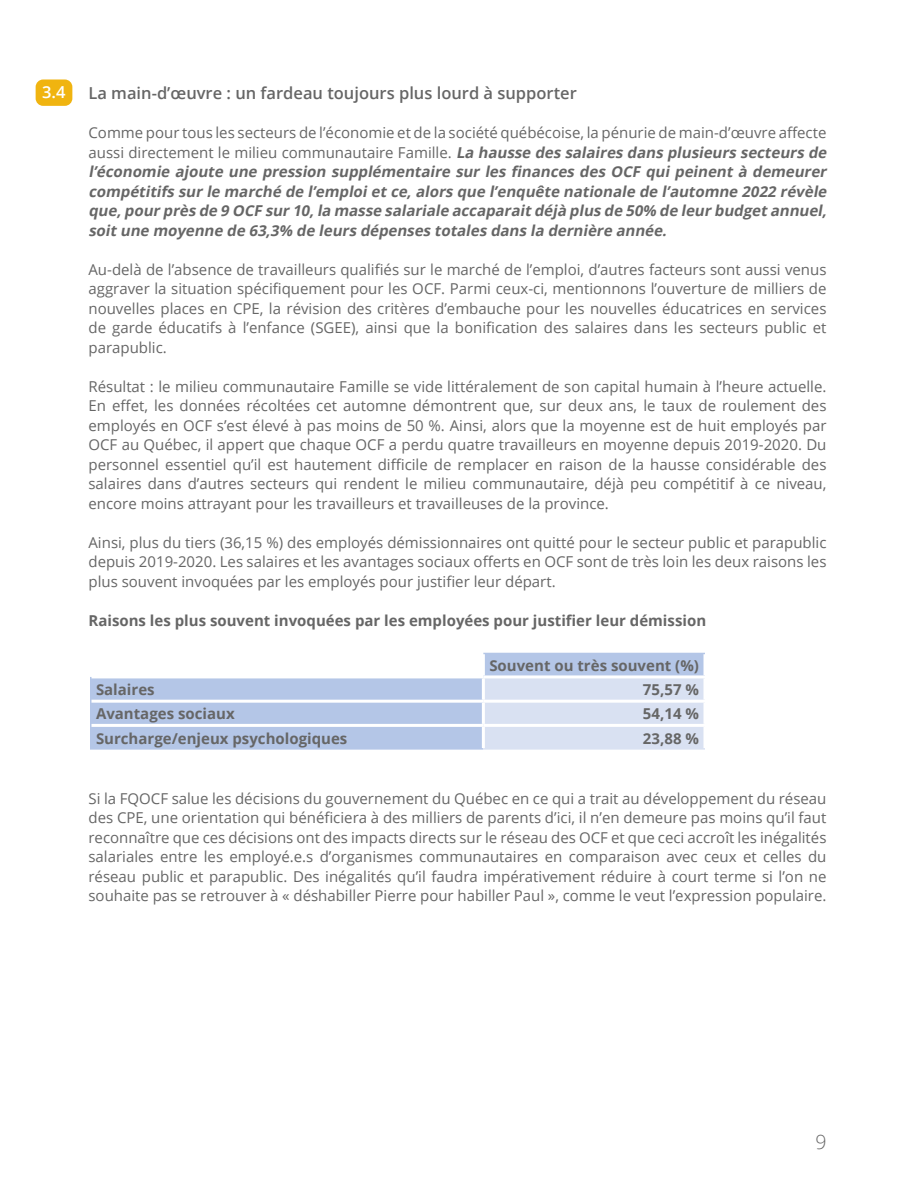
<style>
.page{position:relative;width:918px;height:1188px;background:#fff}
.page>*{position:absolute;margin:0;border:0;box-sizing:border-box;transform-origin:0 0}
.t1{font:300 19.5px "Open Sans";color:#666}
.Texte_normal_gris{font:600 16.5px "Open Sans";color:#666}
.t2{font:600 16.5px "Open Sans";color:#fff}
.Texte_normal_gris-2{font:15px/19.5px "Open Sans";color:#666;text-align:justify}
.Texte_normal_gris-3{font:italic 700 15px/19.5px "Open Sans";color:#666}
.Texte_normal_gris-4{font:700 15px "Open Sans";color:#666}
.s1{font-weight:400;font-style:normal}
</style>
<div class="page">
<svg style="left:90px;top:653px;width:615px;height:97px;fill:#b4c6e7"></svg>
<div style="left:483px;top:678px;width:222px;height:72px;background:#d9e1f2"></div>
<hr style="left:482px;top:654px;width:3px;height:21px;background:#fff">
<hr style="left:704px;top:654px;width:2px;height:21px;background:#fff">
<hr style="left:92px;top:675px;width:391px;height:3px;background:#fff">
<hr style="left:483px;top:675px;width:223px;height:3px;background:#fff">
<hr style="left:482px;top:678px;width:3px;height:22px;background:#fff">
<hr style="left:704px;top:678px;width:2px;height:22px;background:#fff">
<hr style="left:92px;top:700px;width:391px;height:3px;background:#fff">
<hr style="left:483px;top:700px;width:223px;height:3px;background:#fff">
<hr style="left:482px;top:703px;width:3px;height:21px;background:#fff">
<hr style="left:704px;top:703px;width:2px;height:21px;background:#fff">
<hr style="left:92px;top:724px;width:391px;height:3px;background:#fff">
<hr style="left:483px;top:724px;width:223px;height:3px;background:#fff">
<hr style="left:482px;top:727px;width:3px;height:21px;background:#fff">
<hr style="left:704px;top:727px;width:2px;height:21px;background:#fff">
<div style="left:36px;top:80px;width:36px;height:26px;background:#f0b410;border-radius:8px"></div>
<p class="t2" style="left:42px;top:81px;width:25px">3.4</p>
<p class="Texte_normal_gris" style="left:88px;top:82px;width:490px">La main-d’œuvre : un fardeau toujours plus lourd à supporter</p>
<p class="Texte_normal_gris-3" style="left:88px;top:123px;width:743px"><span class="s1">Comme pour tous les secteurs de l’économie et de la société québécoise, la pénurie de main-d’œuvre affecte aussi directement le milieu communautaire Famille.</span> La hausse des salaires dans plusieurs secteurs de l’économie ajoute une pression supplémentaire sur les finances des OCF qui peinent à demeurer compétitifs sur le marché de l’emploietce,alors que l’enquête nationale de l’automne 2022 révèle que,pour près de 9 OCF sur 10,la masse salariale accaparaitdéjà plus de 50% de leur budgetannuel, soitune moyenne de 63,3% de leurs dépenses totales dans la dernière année.</p>
<p class="Texte_normal_gris-2" style="left:88px;top:259px;width:740px">Au-delà de l’absence de travailleurs qualifiés sur le marché de l’emploi, d’autres facteurs sont aussi venus aggraver la situation spécifiquement pour les OCF. Parmi ceux-ci, mentionnons l’ouverture de milliers de nouvelles places en CPE, la révision des critères d’embauche pour les nouvelles éducatrices en services de garde éducatifs à l’enfance (SGEE), ainsi que la bonification des salaires dans les secteurs public et parapublic.</p>
<p class="Texte_normal_gris-2" style="left:88px;top:376px;width:740px">Résultat : le milieu communautaire Famille se vide littéralement de son capital humain à l’heure actuelle.<br>En effet, les données récoltées cet automne démontrent que, sur deux ans, le taux de roulement des employés en OCF s’est élevé à pas moins de 50 %. Ainsi, alors que la moyenne est de huit employés par OCF au Québec, il appert que chaque OCF a perdu quatre travailleurs en moyenne depuis 2019-2020. Du personnel essentiel qu’il est hautement difficile de remplacer en raison de la hausse considérable des salaires dans d’autres secteurs qui rendent le milieu communautaire, déjà peu compétitif à ce niveau, encore moins attrayant pour les travailleurs et travailleuses de la province.</p>
<p class="Texte_normal_gris-2" style="left:88px;top:532px;width:740px">Ainsi, plus du tiers (36,15 %) des employés démissionnaires ont quitté pour le secteur public et parapublic depuis 2019-2020. Les salaires et les avantages sociaux offerts en OCF sont de très loin les deux raisons les plus souvent invoquées par les employés pour justifier leur départ.</p>
<p class="Texte_normal_gris-4" style="left:88px;top:610px;width:619px">Raisons les plus souvent invoquées par les employées pour justifier leur démission</p>
<p class="Texte_normal_gris-4" style="left:489px;top:655px;width:211px">Souvent ou très souvent (%)</p>
<p class="Texte_normal_gris-4" style="left:96px;top:679px;width:60px">Salaires</p>
<p class="Texte_normal_gris-4" style="left:643px;top:679px;width:58px">75,57 %</p>
<p class="Texte_normal_gris-4" style="left:96px;top:703px;width:140px">Avantages sociaux</p>
<p class="Texte_normal_gris-4" style="left:643px;top:703px;width:58px">54,14 %</p>
<p class="Texte_normal_gris-4" style="left:96px;top:728px;width:253px">Surcharge/enjeux psychologiques</p>
<p class="Texte_normal_gris-4" style="left:643px;top:728px;width:58px">23,88 %</p>
<p class="Texte_normal_gris-2" style="left:88px;top:788px;width:740px">Si la FQOCF salue les décisions du gouvernement du Québec en ce qui a trait au développement du réseau des CPE, une orientation qui bénéficiera à des milliers de parents d’ici, il n’en demeure pas moins qu’il faut reconnaître que ces décisions ont des impacts directs sur le réseau des OCF et que ceci accroît les inégalités salariales entre les employé.e.s d’organismes communautaires en comparaison avec ceux et celles du réseau public et parapublic. Des inégalités qu’il faudra impérativement réduire à court terme si l’on ne souhaite pas se retrouver à « déshabiller Pierre pour habiller Paul », comme le veut l’expression populaire.</p>
<h1 class="t1" style="left:816px;top:1128px;width:13px">9</h1>
</div>
